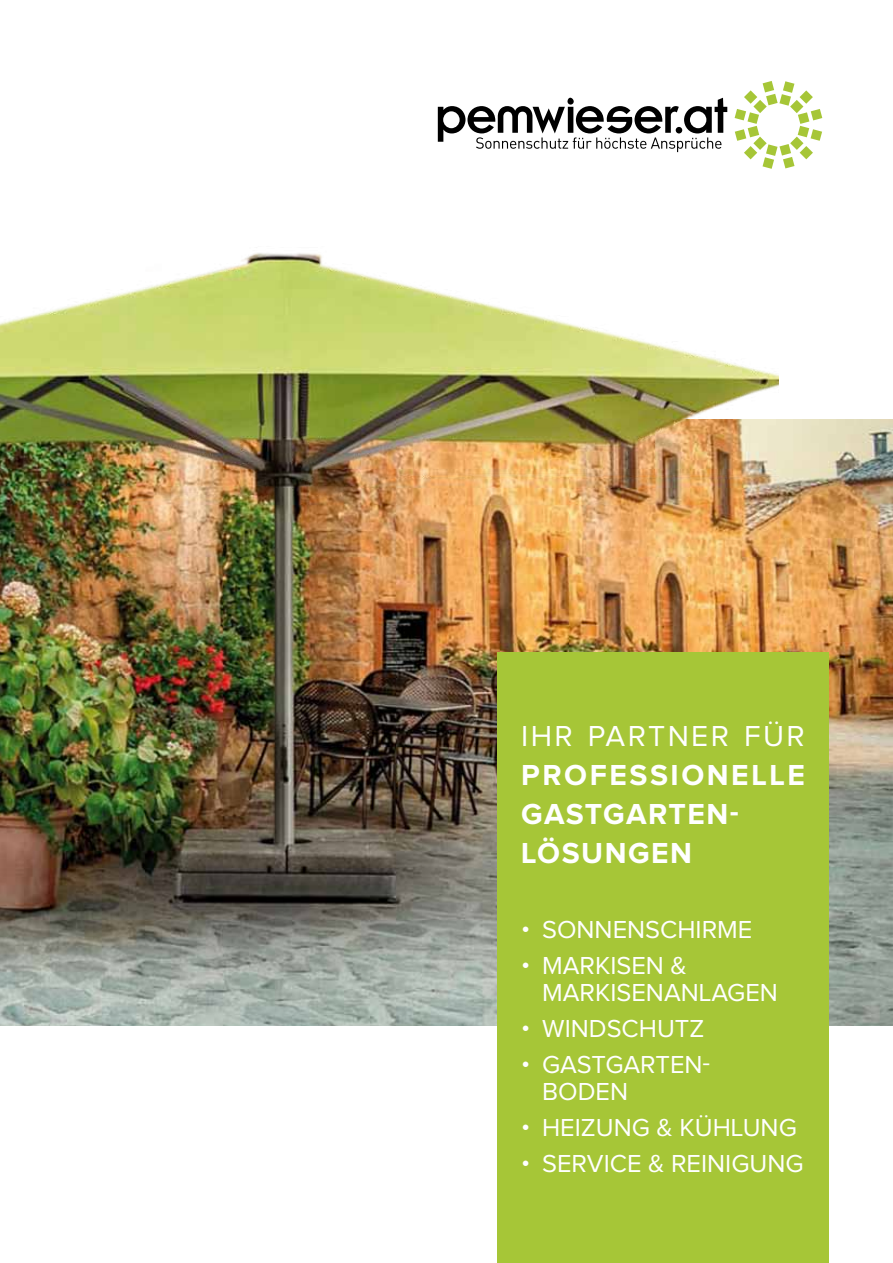
<style>
.page{position:relative;width:893px;height:1263px;background:#fff}
.page>*{position:absolute;margin:0;border:0;box-sizing:border-box;transform-origin:0 0}
.t1{font:700 30px/39px "Proxima Nova";letter-spacing:.05em;color:#fff}
.t2{font:30px "Proxima Nova";letter-spacing:.08em;color:#fff}
.t3{font:25.5px/27px "Proxima Nova";color:#fff}
</style>
<div class="page">
<svg style="left:438px;top:98px;width:289px;height:54px"></svg>
<svg style="left:735px;top:81px;width:87px;height:88px"></svg>
<img style="left:779px;top:419px;width:114px;height:607px">
<img style="left:0;top:253px;width:779px;height:773px">
<div style="left:498px;top:652px;width:331px;height:611px;background:#a6c637"></div>
<p class="t2" style="left:521px;top:722px;width:285px">IHR PARTNER FÜR</p>
<p class="t1" style="left:521px;top:756px;width:285px">PROFESSIONELLE<br>GASTGARTEN-<br>LÖSUNGEN</p>
<p class="t3" style="left:521px;top:917px;width:73px">• SONNEN</p>
<p class="t3" style="left:645px;top:917px;width:105px">SCHIRME</p>
<p class="t3" style="left:542px;top:953px;width:146px;text-indent:-21px">• MARKISEN &amp;<br>MARKISENAN</p>
<p class="t3" style="left:699px;top:980px;width:62px">LAGEN</p>
<p class="t3" style="left:521px;top:1016px;width:185px">• WIN DSCH UTZ</p>
<p class="t3" style="left:521px;top:1052px;width:119px">• GASTGARTEN</p>
<p class="t3" style="left:703px;top:1052px;width:9px">-</p>
<p class="t3" style="left:542px;top:1079px;width:69px">BODEN</p>
<p class="t3" style="left:521px;top:1115px;width:277px">• HEIZUNG &amp; KÜHLUNG</p>
<p class="t3" style="left:521px;top:1151px;width:284px">• SERVICE &amp; REINIGUNG</p>
</div>
